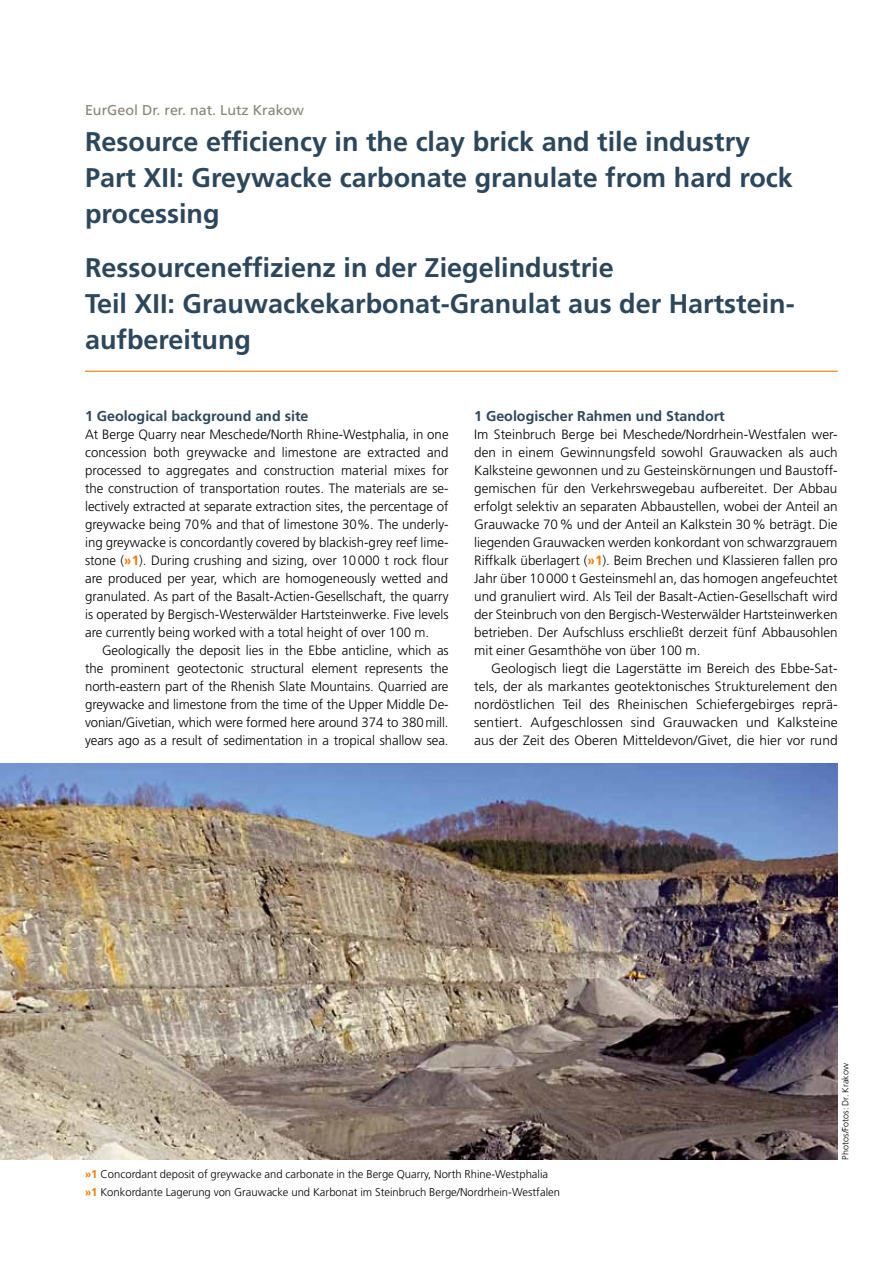
<style>
.page{position:relative;width:893px;height:1263px;background:#fff}
.page>*{position:absolute;margin:0;border:0;box-sizing:border-box;transform-origin:0 0}
.t1{font:700 27px/36px "Frutiger LT Std";color:#2c475c}
.t2{font:700 14.25px "Frutiger LT Std";color:#2c475c}
.t3{font:14.25px "Frutiger LT Std";color:#868474}
.t4{font:300 13.5px/18px "Frutiger LT Std";color:#000;text-align:justify}
.t5{font:300 11.25px "Frutiger LT Std";color:#000}
.t6{font:300 9px "Frutiger LT Std";color:#000}
.s1{font-weight:700;color:#ef7c00}
</style>
<div class="page">
<hr style="left:85px;top:371px;width:753px;height:1px;background:#ef7c00">
<img style="left:0;top:763px;width:838px;height:396px">
<p class="t3" style="left:85px;top:102px;width:221px">EurGeol Dr. rer. nat. Lutz Krakow</p>
<h1 class="t1" style="left:85px;top:124px;width:709px">Resource efficiency in the clay brick and tile industry<br>Part XII: Greywacke carbonate granulate from hard rock processing</h1>
<h1 class="t1" style="left:85px;top:250px;width:709px">Ressourceneffizienz in der Ziegelindustrie<br>Teil XII: Grauwackekarbonat-Granulat aus der Hartstein&shy;aufbereitung</h1>
<p class="t2" style="left:85px;top:408px;width:225px">1 Geological background and site</p>
<p class="t4" style="left:85px;top:426px;width:365px">At Berge Quarry near Meschede/North Rhine-Westphalia, in one concession both greywacke and limestone are extracted and processed to aggregates and construction material mixes for the construction of transportation routes. The materials are se&shy;lectively extracted at separate extraction sites, the percentage of greywacke being 70% and that of limestone 30%. The underly&shy;ing greywacke is concordantly covered by blackish-grey reef lime&shy;stone (<span class="s1">»1</span>). During crushing and sizing, over 10000 t rock flour are produced per year, which are homogeneously wetted and granulated. As part of the Basalt-Actien-Gesellschaft, the quarry is operated by Bergisch-Westerwälder Hartsteinwerke. Five levels are currently being worked with a total height of over 100 m.</p>
<p class="t4" style="left:85px;top:642px;width:365px;text-indent:17px">Geologically the deposit lies in the Ebbe anticline, which as the prominent geotectonic structural element represents the north-eastern part of the Rhenish Slate Mountains. Quarried are greywacke and limestone from the time of the Upper Middle De&shy;vonian/Givetian, which were formed here around 374 to 380mill. years ago as a result of sedimentation in a tropical shallow sea.</p>
<p class="t2" style="left:474px;top:408px;width:252px">1 Geologischer Rahmen und Standort</p>
<p class="t4" style="left:474px;top:426px;width:365px">Im Steinbruch Berge bei Meschede/Nordrhein-Westfalen wer&shy;den in einem Gewinnungsfeld sowohl Grauwacken als auch Kalksteine gewonnen und zu Gesteinskörnungen und Baustoff&shy;gemischen für den Verkehrswegebau aufbereitet. Der Abbau erfolgt selektiv an separaten Abbaustellen, wobei der Anteil an Grauwacke 70% und der Anteil an Kalkstein 30% beträgt. Die liegenden Grauwacken werden konkordant von schwarzgrauem Riffkalk überlagert (<span class="s1">»1</span>). Beim Brechen und Klassieren fallen pro Jahr über 10000 t Gesteinsmehl an, das homogen angefeuchtet und granuliert wird. Als Teil der Basalt-Actien-Gesellschaft wird der Steinbruch von den Bergisch-Westerwälder Hartsteinwerken betrieben. Der Aufschluss erschließt derzeit fünf Abbausohlen mit einer Gesamthöhe von über 100 m.</p>
<p class="t4" style="left:474px;top:660px;width:365px;text-indent:17px">Geologisch liegt die Lagerstätte im Bereich des Ebbe-Sat&shy;tels, der als markantes geotektonisches Strukturelement den nordöstlichen Teil des Rheinischen Schiefergebirges reprä&shy;sentiert. Aufgeschlossen sind Grauwacken und Kalksteine aus der Zeit des Oberen Mitteldevon/Givet, die hier vor rund</p>
<p class="t6" style="left:840px;top:1159px;width:98px;rotate:-90deg">Photos/Fotos: Dr. Krakow</p>
<p class="t5" style="left:85px;top:1167px;width:465px"><span class="s1">»1</span> Concordant deposit of greywacke and carbonate in the Berge Quarry, North Rhine-Westphalia</p>
<p class="t5" style="left:85px;top:1185px;width:477px"><span class="s1">»1</span> Konkordante Lagerung von Grauwacke und Karbonat im Steinbruch Berge/Nordrhein-Westfalen</p>
</div>
